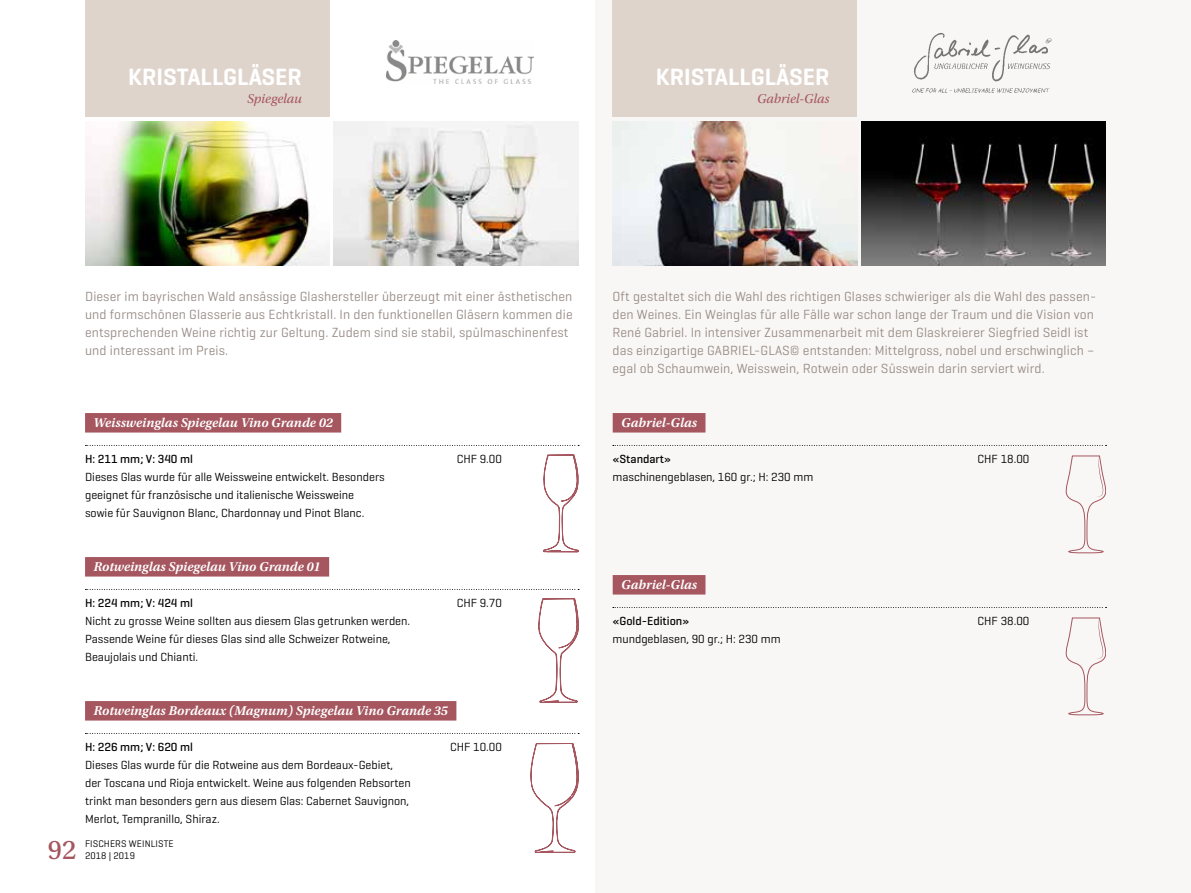
<style>
.page{position:relative;width:1191px;height:893px;background:#fff}
.page>*{position:absolute;margin:0;border:0;box-sizing:border-box;transform-origin:0 0}
.t1{font:28.5px "Utopia Std Capt";color:#a5565f}
.t2{font:600 24px "Geogrotesque";color:#fff}
.t3{font:13.5px/18px "Geogrotesque";letter-spacing:.01em;color:#998d87}
.t4{font:italic 600 13.5px "Utopia Std";color:#fff}
.t5{font:italic 13.5px "Utopia Std";color:#a5565f}
.t6{font:12px/18px "Geogrotesque";color:#000}
.t7{font:500 12px "Geogrotesque";color:#000}
.t8{font:9.75px/12px "Geogrotesque";letter-spacing:.01em;color:#000}
</style>
<div class="page">
<div style="left:595px;top:0;width:596px;height:893px;background:#f9f7f5"></div>
<div style="left:85px;top:0;width:245px;height:117px;background:#dfd4cc"></div>
<img style="left:386px;top:41px;width:148px;height:42px">
<img style="left:85px;top:121px;width:245px;height:144px">
<img style="left:334px;top:121px;width:244px;height:144px">
<div style="left:85px;top:413px;width:256px;height:20px;background:#a5565f"></div>
<div style="left:85px;top:557px;width:244px;height:20px;background:#a5565f"></div>
<div style="left:85px;top:701px;width:371px;height:20px;background:#a5565f"></div>
<div style="left:612px;top:0;width:245px;height:117px;background:#dfd4cc"></div>
<img style="left:912px;top:33px;width:140px;height:60px">
<img style="left:861px;top:121px;width:245px;height:144px">
<img style="left:612px;top:121px;width:245px;height:144px">
<div style="left:612px;top:413px;width:93px;height:20px;background:#a5565f"></div>
<div style="left:612px;top:575px;width:93px;height:20px;background:#a5565f"></div>
<svg style="left:1066px;top:456px;width:40px;height:97px"></svg>
<svg style="left:1066px;top:618px;width:40px;height:97px"></svg>
<svg style="left:543px;top:455px;width:35px;height:97px"></svg>
<svg style="left:538px;top:598px;width:40px;height:105px"></svg>
<svg style="left:531px;top:743px;width:48px;height:110px"></svg>
<svg style="left:613px;top:445px;width:493px;height:1px"></svg>
<svg style="left:613px;top:607px;width:493px;height:1px"></svg>
<svg style="left:85px;top:445px;width:494px;height:1px"></svg>
<svg style="left:85px;top:589px;width:494px;height:1px"></svg>
<svg style="left:85px;top:733px;width:494px;height:1px"></svg>
<h2 class="t2" style="left:128px;top:62px;width:175px">KRISTALLGLÄSER</h2>
<p class="t5" style="left:247px;top:91px;width:56px">Spiegelau</p>
<h2 class="t2" style="left:655px;top:62px;width:175px">KRISTALLGLÄSER</h2>
<p class="t5" style="left:757px;top:91px;width:74px">Gabriel-Glas</p>
<p class="t3" style="left:85px;top:287px;width:489px">Dieser im bayrischen Wald ansässige Glashersteller überzeugt mit einer ästhetischen und formschönen Glasserie aus Echtkristall. In den funktionellen Gläsern kommen die entsprechenden Weine richtig zur Geltung. Zudem sind sie stabil, spülmaschinenfest und interessant im Preis.</p>
<p class="t4" style="left:94px;top:415px;width:241px">Weissweinglas Spiegelau Vino Grande 02</p>
<p class="t7" style="left:85px;top:451px;width:109px">H: 211 mm; V: 340 ml</p>
<p class="t6" style="left:457px;top:450px;width:47px">CHF 9.00</p>
<p class="t6" style="left:85px;top:468px;width:301px">Dieses Glas wurde für alle Weissweine entwickelt. Besonders geeignet für französische und italienische Weissweine sowie für Sauvignon Blanc, Chardonnay und Pinot Blanc.</p>
<p class="t4" style="left:94px;top:559px;width:228px">Rotweinglas Spiegelau Vino Grande 01</p>
<p class="t7" style="left:85px;top:595px;width:109px">H: 224 mm; V: 424 ml</p>
<p class="t6" style="left:457px;top:594px;width:47px">CHF 9.70</p>
<p class="t6" style="left:85px;top:612px;width:327px">Nicht zu grosse Weine sollten aus diesem Glas getrunken werden.<br>Passende Weine für dieses Glas sind alle Schweizer Rotweine,<br>Beaujolais und Chianti.</p>
<p class="t4" style="left:94px;top:703px;width:356px">Rotweinglas Bordeaux (Magnum) Spiegelau Vino Grande 35</p>
<p class="t7" style="left:85px;top:739px;width:109px">H: 226 mm; V: 620 ml</p>
<p class="t6" style="left:450px;top:738px;width:53px">CHF 10.00</p>
<p class="t6" style="left:85px;top:756px;width:327px">Dieses Glas wurde für die Rotweine aus dem Bordeaux-Gebiet, der Toscana und Rioja entwickelt. Weine aus folgenden Rebsorten trinkt man besonders gern aus diesem Glas: Cabernet Sauvignon, Merlot, Tempranillo, Shiraz.</p>
<h1 class="t1" style="left:48px;top:834px;width:30px">92</h1>
<p class="t8" style="left:85px;top:838px;width:90px">FISCHERS WEINLISTE<br>2018 | 2019</p>
<p class="t3" style="left:612px;top:287px;width:485px">Oft gestaltet sich die Wahl des richtigen Glases schwieriger als die Wahl des passen&shy;den Weines. Ein Weinglas für alle Fälle war schon lange der Traum und die Vision von René Gabriel. In intensiver Zusammenarbeit mit dem Glaskreierer Siegfried Seidl ist das einzigartige GABRIEL-GLAS© entstanden: Mittelgross, nobel und erschwinglich – egal ob Schaumwein, Weisswein, Rotwein oder Süsswein darin serviert wird.</p>
<p class="t4" style="left:621px;top:415px;width:77px">Gabriel-Glas</p>
<p class="t7" style="left:612px;top:451px;width:60px">«Standart»</p>
<p class="t6" style="left:977px;top:450px;width:53px">CHF 18.00</p>
<p class="t6" style="left:612px;top:468px;width:202px">maschinengeblasen, 160 gr.; H: 230 mm</p>
<p class="t4" style="left:621px;top:577px;width:77px">Gabriel-Glas</p>
<p class="t7" style="left:612px;top:613px;width:78px">«Gold-Edition»</p>
<p class="t6" style="left:977px;top:612px;width:53px">CHF 38.00</p>
<p class="t6" style="left:612px;top:630px;width:170px">mundgeblasen, 90 gr.; H: 230 mm</p>
</div>
